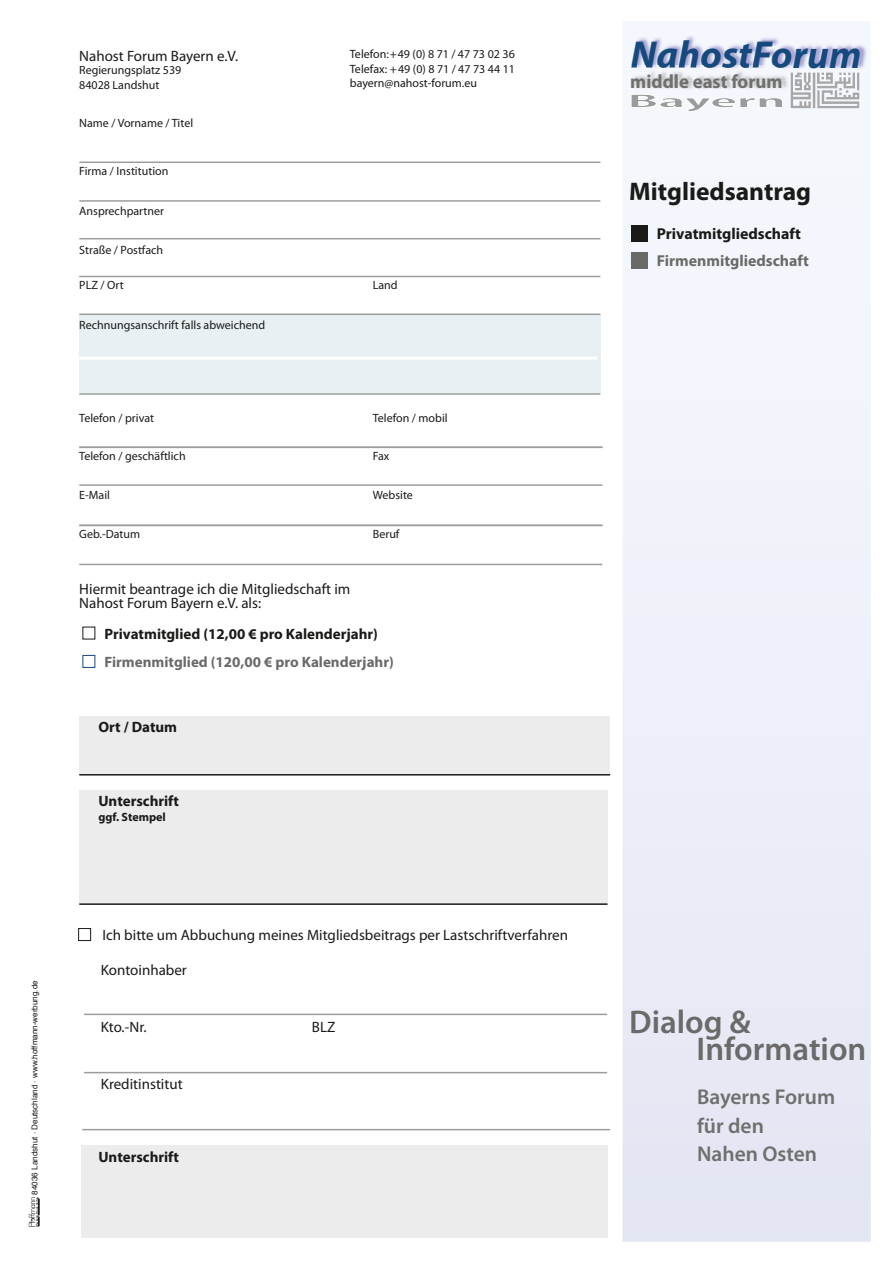
<style>
.page{position:relative;width:893px;height:1263px;background:#fff}
.page>*{position:absolute;margin:0;border:0;box-sizing:border-box;transform-origin:0 0}
.t1{font:italic 700 39px "Myriad Pro";color:#164a7e}
.t2{font:600 33px/27.5px "Myriad Pro";color:#6a6a69}
.t3{font:700 25.5px "Myriad Pro";color:#1a1a18}
.t4{font:600 21.45px/28.5px "Myriad Pro";color:#6f6f6e}
.t5{font:700 19.5px "Myriad Pro";color:#9a9b9b;scale:2.59 1}
.t6{font:700 19.2px "Myriad Pro";color:#6f6f6e}
.t7{font:700 15.75px "Myriad Pro";color:#1a1a18}
.t8{font:700 15.75px "Myriad Pro";color:#6a6a69}
.t9{font:15px/13.5px "Myriad Pro";color:#1a1a18}
.t10{font:700 15px "Myriad Pro";color:#1a1a18}
.t11{font:700 15px "Myriad Pro";color:#6a6a69}
.t12{font:12px/14.4px "Myriad Pro";color:#1a1a18}
.t13{font:700 12px "Myriad Pro";color:#1a1a18}
.t14{font:8.1px "Helvetica";color:#1a1a18}
.t15{font:800 2.85px "Futura";letter-spacing:.015em;color:#1a1a18}
</style>
<div class="page">
<svg style="left:622px;top:22px;width:249px;height:1220px"></svg>
<div style="left:79px;top:314px;width:521px;height:80px;background:#e8f0f4"></div>
<svg style="left:28px;top:1197px;width:12px;height:30px"></svg>
<hr style="left:79px;top:162px;width:521px;height:1px;background:#9c9d9d">
<hr style="left:79px;top:200px;width:521px;height:2px;background:#9c9d9d">
<hr style="left:79px;top:238px;width:521px;height:1px;background:#9c9d9d">
<hr style="left:79px;top:276px;width:521px;height:1px;background:#9c9d9d">
<hr style="left:79px;top:314px;width:521px;height:1px;background:#9c9d9d">
<hr style="left:79px;top:447px;width:523px;height:1px;background:#9c9d9d">
<hr style="left:79px;top:484px;width:523px;height:2px;background:#9c9d9d">
<hr style="left:79px;top:525px;width:523px;height:1px;background:#9c9d9d">
<hr style="left:79px;top:564px;width:523px;height:1px;background:#9c9d9d">
<hr style="left:84px;top:1013px;width:523px;height:2px;background:#9c9d9d">
<hr style="left:84px;top:1072px;width:523px;height:1px;background:#9c9d9d">
<hr style="left:82px;top:1129px;width:528px;height:1px;background:#9c9d9d">
<hr style="left:79px;top:357px;width:518px;height:3px;background:#fff">
<hr style="left:79px;top:393px;width:521px;height:2px;background:#9c9d9d">
<div style="left:79px;top:716px;width:531px;height:59px;background:#ececed"></div>
<div style="left:79px;top:790px;width:528px;height:114px;background:#ececed"></div>
<hr style="left:79px;top:774px;width:531px;height:1px;background:#1a1a18">
<hr style="left:79px;top:903px;width:528px;height:2px;background:#1a1a18">
<div style="left:631px;top:226px;width:16px;height:16px;background:#1a1a18"></div>
<div style="left:631px;top:253px;width:16px;height:16px;background:#6a6a69"></div>
<div style="left:78px;top:928px;width:13px;height:13px;border:1px solid #1a1a18"></div>
<div style="left:82px;top:655px;width:13px;height:13px;border:1px solid #164a7e"></div>
<div style="left:81px;top:1145px;width:526px;height:92px;background:#ececed"></div>
<img style="left:630px;top:34px;width:240px;height:46px">
<img style="left:631px;top:40px;width:229px;height:28px">
<img style="left:629px;top:66px;width:162px;height:30px">
<img style="left:630px;top:66px;width:161px;height:14px">
<img style="left:631px;top:66px;width:160px;height:2px">
<svg style="left:791px;top:73px;width:68px;height:35px"></svg>
<svg style="left:631px;top:94px;width:152px;height:18px"></svg>
<p class="t9" style="left:79px;top:49px;width:160px">Nahost Forum Bayern e.V.</p>
<p class="t12" style="left:79px;top:63px;width:104px">Regierungsplatz 539<br>84028 Landshut</p>
<p class="t12" style="left:79px;top:115px;width:115px">Name / Vorname / Titel</p>
<p class="t12" style="left:79px;top:163px;width:91px">Firma / Institution</p>
<p class="t12" style="left:79px;top:204px;width:86px">Ansprechpartner</p>
<p class="t12" style="left:79px;top:242px;width:86px">Straße / Postfach</p>
<p class="t12" style="left:350px;top:47px;width:167px;text-align:justify">Telefon:+49 (0) 8 71 / 47 73 02 36<br>Telefax: +49 (0) 8 71 / 47 73 44 11 bayern@nahost-forum.eu</p>
<p class="t12" style="left:79px;top:277px;width:46px">PLZ / Ort</p>
<p class="t12" style="left:373px;top:277px;width:26px">Land</p>
<p class="t12" style="left:79px;top:317px;width:187px">Rechnungsanschrift falls abweichend</p>
<p class="t12" style="left:79px;top:410px;width:76px">Telefon / privat</p>
<p class="t12" style="left:373px;top:410px;width:76px">Telefon / mobil</p>
<p class="t12" style="left:79px;top:448px;width:108px">Telefon / geschäftlich</p>
<p class="t12" style="left:373px;top:448px;width:18px">Fax</p>
<p class="t12" style="left:79px;top:488px;width:32px">E-Mail</p>
<p class="t12" style="left:373px;top:488px;width:42px">Website</p>
<p class="t12" style="left:79px;top:527px;width:62px">Geb.-Datum</p>
<p class="t12" style="left:373px;top:527px;width:28px">Beruf</p>
<p class="t9" style="left:79px;top:582px;width:273px">Hiermit beantrage ich die Mitgliedschaft im<br>Nahost Forum Bayern e.V. als:</p>
<p class="t10" style="left:105px;top:624px;width:275px">Privatmitglied (12,00 € pro Kalenderjahr)</p>
<p class="t11" style="left:105px;top:652px;width:291px">Firmenmitglied (120,00 € pro Kalenderjahr)</p>
<p class="t10" style="left:98px;top:717px;width:80px">Ort / Datum</p>
<p class="t10" style="left:98px;top:791px;width:82px">Unterschrift</p>
<p class="t13" style="left:98px;top:809px;width:69px">ggf. Stempel</p>
<p class="t14" style="left:28px;top:1194px;width:216px;rotate:-90deg">84036 Landshut . Deutschland . www.hoffmann-werbung.de</p>
<p class="t15" style="left:35px;top:1226px;width:31px;rotate:-90deg">Werbung Druck Verlag</p>
<p class="t9" style="left:102px;top:927px;width:467px">Ich bitte um Abbuchung meines Mitgliedsbeitrags per Lastschriftverfahren</p>
<p class="t9" style="left:101px;top:962px;width:88px">Kontoinhaber</p>
<p class="t9" style="left:101px;top:1019px;width:47px">Kto.-Nr.</p>
<p class="t9" style="left:312px;top:1019px;width:25px">BLZ</p>
<p class="t9" style="left:101px;top:1076px;width:83px">Kreditinstitut</p>
<p class="t10" style="left:98px;top:1147px;width:82px">Unterschrift</p>
<h1 class="t1" style="left:630px;top:29px;width:233px">NahostForum</h1>
<h3 class="t6" style="left:630px;top:69px;width:154px">middle east forum</h3>
<h3 class="t5" style="left:628px;top:88px;width:62px">Bayern</h3>
<h3 class="t3" style="left:629px;top:175px;width:183px">Mitgliedsantrag</h3>
<h3 class="t7" style="left:657px;top:223px;width:146px">Privatmitgliedschaft</h3>
<h3 class="t8" style="left:657px;top:250px;width:154px">Firmenmitgliedschaft</h3>
<h2 class="t2" style="left:696px;top:1007px;width:172px;text-indent:-67px">Dialog &amp;<br>Information</h2>
<h3 class="t4" style="left:697px;top:1082px;width:140px">Bayerns Forum für den<br>Nahen Osten</h3>
</div>
